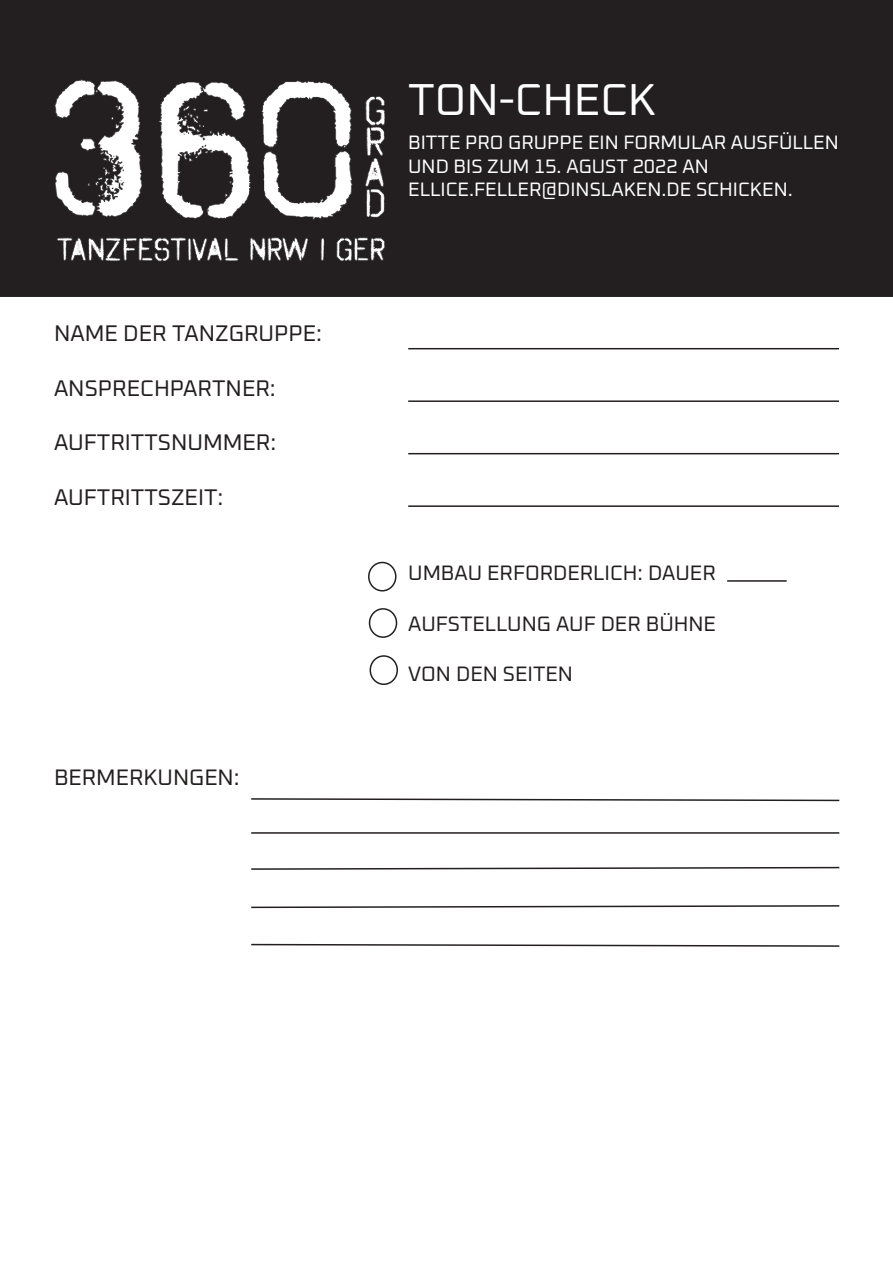
<style>
.page{position:relative;width:893px;height:1263px;background:#fff}
.page>*{position:absolute;margin:0;border:0;box-sizing:border-box;transform-origin:0 0}
.t1{font:45px "Oxanium";color:#fff}
.t2{font:22.65px "Oxanium";color:#231f20}
.t3{font:22.5px "Oxanium";color:#231f20}
.t4{font:21px "Oxanium";color:#231f20}
.t5{font:19.5px/23.4px "Oxanium";color:#fff}
.s1{font-size:22.5px}
</style>
<div class="page">
<div style="left:1px;top:1px;width:891px;height:295px;background:#231f20"></div>
<div style="left:0;top:0;width:893px;height:297px;border:2px solid #231f20"></div>
<img style="left:54px;top:79px;width:331px;height:183px">
<hr style="left:408px;top:348px;width:431px;height:1px;background:#231f20">
<hr style="left:408px;top:400px;width:431px;height:2px;background:#231f20">
<hr style="left:408px;top:453px;width:431px;height:1px;background:#231f20">
<hr style="left:408px;top:505px;width:431px;height:2px;background:#231f20">
<div style="left:368px;top:562px;width:28px;height:29px;border:2px solid #231f20;border-radius:50%"></div>
<svg style="left:251px;top:798px;width:589px;height:4px"></svg>
<hr style="left:251px;top:832px;width:588px;height:2px;background:#231f20">
<svg style="left:251px;top:866px;width:589px;height:4px"></svg>
<svg style="left:251px;top:905px;width:589px;height:4px"></svg>
<svg style="left:251px;top:943px;width:589px;height:4px"></svg>
<div style="left:370px;top:655px;width:28px;height:30px;border:2px solid #231f20;border-radius:50%"></div>
<div style="left:369px;top:608px;width:28px;height:30px;border:2px solid #231f20;border-radius:50%"></div>
<hr style="left:727px;top:580px;width:60px;height:2px;background:#231f20">
<p class="t2" style="left:54px;top:319px;width:270px">NAME DER TANZGRUPPE:</p>
<p class="t2" style="left:54px;top:374px;width:223px">ANSPRECHPARTNER:</p>
<p class="t2" style="left:54px;top:428px;width:224px">AUFTRITTSNUMMER<span class="s1">:</span></p>
<p class="t2" style="left:54px;top:483px;width:171px">AUFTRITTSZEIT:</p>
<p class="t3" style="left:54px;top:763px;width:187px">BERMERKUNGEN:</p>
<p class="t1" style="left:408px;top:71px;width:250px">TON-CHECK</p>
<p class="t5" style="left:408px;top:130px;width:432px">BITTE PRO GRUPPE EIN FORMULAR AUSFÜLLEN<br>UND BIS ZUM 15. AGUST 2022 AN</p>
<p class="t5" style="left:408px;top:177px;width:386px">ELLICE.FELLER@DINSLAKEN.DE SCHICKEN.</p>
<p class="t4" style="left:408px;top:560px;width:309px">UMBAU ERFORDERLICH: DAUER</p>
<p class="t4" style="left:408px;top:610px;width:309px">AUFSTELLUNG AUF DER BÜHNE</p>
<p class="t4" style="left:408px;top:661px;width:166px">VON DEN SEITEN</p>
</div>
